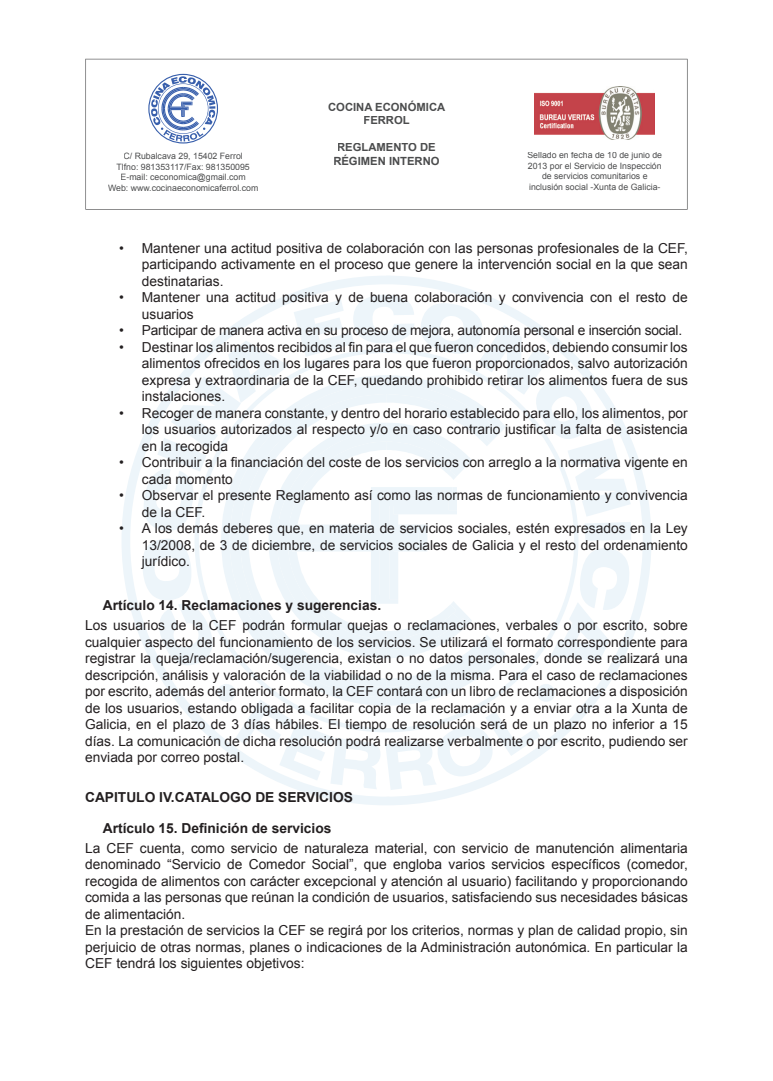
<style>
.page{position:relative;width:773px;height:1081px;background:#fff}
.page>*{position:absolute;margin:0;border:0;box-sizing:border-box;transform-origin:0 0}
.t1{font:13.75px/16.5px "Arial";color:#231f20;text-align:justify}
.t2{font:700 13.75px "Arial";color:#231f20}
.t3{font:13.75px "Arial";letter-spacing:-.02em;color:#231f20}
.t4{font:700 11.25px/13.5px "Arial";color:#4b4c4d;text-align:center}
.t5{font:8.75px/10.5px "Arial";color:#4b4c4d;text-align:center}
</style>
<div class="page">
<svg style="left:122px;top:276px;width:529px;height:529px"></svg>
<svg style="left:142px;top:295px;width:489px;height:495px"></svg>
<svg style="left:85px;top:59px;width:602px;height:151px"></svg>
<p class="t5" style="left:108px;top:151px;width:152px">C/ Rubalcava 29, 15402 Ferrol<br>Tlfno: 981353117/Fax: 981350095<br>E-mail: ceconomica@gmail.com<br>Web: www.cocinaeconomicaferrol.com</p>
<p class="t4" style="left:328px;top:100px;width:119px">COCINA ECONÓMICA<br>FERROL</p>
<p class="t4" style="left:333px;top:141px;width:108px">REGLAMENTO DE<br>RÉGIMEN INTERNO</p>
<p class="t5" style="left:527px;top:150px;width:136px">Sellado en fecha de 10 de junio de<br>2013 por el Servicio de Inspección de servicios comunitarios e inclusión social -Xunta de Galicia-</p>
<p class="t1" style="left:142px;top:240px;width:547px;text-indent:-22px">• Mantener una actitud positiva de colaboración con las personas profesionales de la CEF, participando activamente en el proceso que genere la intervención social en la que sean destinatarias.</p>
<p class="t1" style="left:142px;top:289px;width:547px;text-indent:-22px">• Mantener una actitud positiva y de buena colaboración y convivencia con el resto de usuarios</p>
<p class="t3" style="left:119px;top:323px;width:564px">• Participar de manera activa en su proceso de mejora, autonomía personal e inserción social.</p>
<p class="t1" style="left:142px;top:339px;width:547px;text-indent:-22px">• Destinar los alimentos recibidos al fin para el que fueron concedidos, debiendo consumir los alimentos ofrecidos en los lugares para los que fueron proporcionados, salvo autorización expresa y extraordinaria de la CEF, quedando prohibido retirar los alimentos fuera de sus instalaciones.</p>
<p class="t1" style="left:142px;top:405px;width:547px;text-indent:-22px">• Recoger de manera constante, y dentro del horario establecido para ello, los alimentos, por los usuarios autorizados al respecto y/o en caso contrario justificar la falta de asistencia en la recogida</p>
<p class="t1" style="left:142px;top:454px;width:547px;text-indent:-22px">• Contribuir a la financiación del coste de los servicios con arreglo a la normativa vigente en cada momento</p>
<p class="t1" style="left:142px;top:487px;width:547px;text-indent:-22px">• Observar el presente Reglamento así como las normas de funcionamiento y convivencia de la CEF.</p>
<p class="t1" style="left:142px;top:520px;width:547px;text-indent:-22px">• A los demás deberes que, en materia de servicios sociales, estén expresados en la Ley 13/2008, de 3 de diciembre, de servicios sociales de Galicia y el resto del ordenamiento jurídico.</p>
<p class="t2" style="left:103px;top:597px;width:280px">Artículo 14. Reclamaciones y sugerencias.</p>
<p class="t1" style="left:85px;top:617px;width:604px">Los usuarios de la CEF podrán formular quejas o reclamaciones, verbales o por escrito, sobre cualquier aspecto del funcionamiento de los servicios. Se utilizará el formato correspondiente para registrar la queja/reclamación/sugerencia, existan o no datos personales, donde se realizará una descripción, análisis y valoración de la viabilidad o no de la misma. Para el caso de reclamaciones por escrito, además del anterior formato, la CEF contará con un libro de reclamaciones a disposición de los usuarios, estando obligada a facilitar copia de la reclamación y a enviar otra a la Xunta de Galicia, en el plazo de 3 días hábiles. El tiempo de resolución será de un plazo no inferior a 15 días. La comunicación de dicha resolución podrá realizarse verbalmente o por escrito, pudiendo ser enviada por correo postal.</p>
<p class="t2" style="left:85px;top:789px;width:269px">CAPITULO IV.CATALOGO DE SERVICIOS</p>
<p class="t2" style="left:103px;top:820px;width:230px">Artículo 15. Definición de servicios</p>
<p class="t1" style="left:85px;top:840px;width:604px;text-align:left">La CEF cuenta, como servicio de naturaleza material, con servicio de manutención alimentaria denominado “Servicio de Comedor Social”, que engloba varios servicios específicos (comedor, recogida de alimentos con carácter excepcional y atención al usuario) facilitando y proporcionando comida a las personas que reúnan la condición de usuarios, satisfaciendo sus necesidades básicas de alimentación.<br>En la prestación de servicios la CEF se regirá por los criterios, normas y plan de calidad propio, sin perjuicio de otras normas, planes o indicaciones de la Administración autonómica. En particular la CEF tendrá los siguientes objetivos:</p>
</div>
